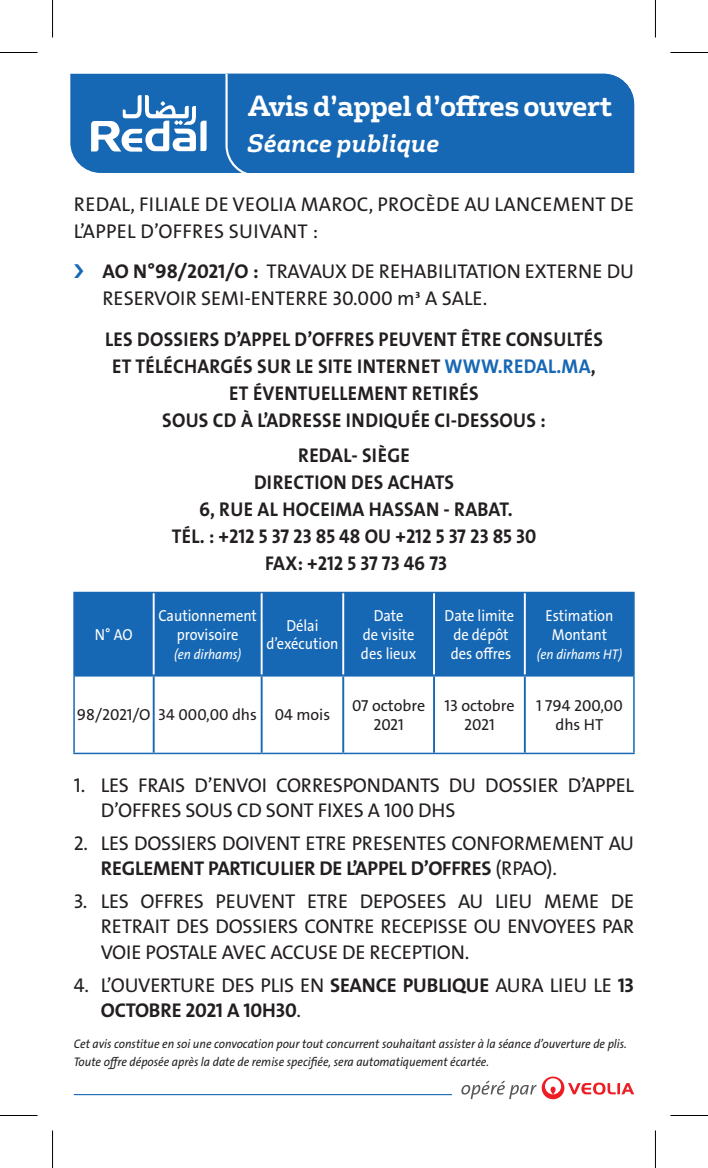
<style>
.page{position:relative;width:708px;height:1168px;background:#fff}
.page>*{position:absolute;margin:0;border:0;box-sizing:border-box;transform-origin:0 0}
.t1{font:700 28.25px "FS Rufus";letter-spacing:-.02em;color:#fff;scale:.93 1}
.t2{font:italic 700 24.5px "FS Rufus";color:#fff;scale:.93 1}
.t3{font:20px/25.5px "The Sans Veolia W5 Pla";letter-spacing:-.01em;color:#231f20}
.t4{font:20px/27px "The Sans Veolia W7 Bld";letter-spacing:.015em;color:#231f20;text-align:center;scale:.95 1}
.t5{font:20px/27px "The Sans Veolia W5 Pla";letter-spacing:.015em;color:#231f20}
.t6{font:20px "The Sans Veolia W7 Bld";letter-spacing:-.01em;color:#231f20}
.t7{font:16px/18.8px "The Sans Veolia W5 Pla";color:#fff;text-align:center;scale:.9 1}
.t8{font:16px/19.2px "The Sans Veolia W5 Pla";color:#231f20;text-align:center}
.t9{font:14px "The Sans Veolia W5 Pla It";color:#fff;scale:.9 1}
.t10{font:12.5px/18px "The Sans Veolia W5 Pla It";color:#231f20;scale:.93 1}
.s1{font-family:"The Sans Veolia W7 Bld"}
.s2{color:#1768b4}
.s3{font-family:"The Sans Veolia W5 Pla"}
</style>
<div class="page">
<svg style="left:461px;top:1077px;width:173px;height:22px"></svg>
<div style="left:75px;top:593px;width:558px;height:82px;background:#1768b4"></div>
<hr style="left:73px;top:592px;width:81px;height:1px;background:#1768b4">
<hr style="left:73px;top:593px;width:2px;height:83px;background:#1768b4">
<hr style="left:154px;top:592px;width:107px;height:1px;background:#1768b4">
<hr style="left:261px;top:592px;width:82px;height:1px;background:#1768b4">
<hr style="left:343px;top:592px;width:91px;height:1px;background:#1768b4">
<hr style="left:434px;top:592px;width:90px;height:1px;background:#1768b4">
<hr style="left:524px;top:592px;width:110px;height:1px;background:#1768b4">
<hr style="left:633px;top:593px;width:1px;height:83px;background:#1768b4">
<hr style="left:73px;top:676px;width:2px;height:77px;background:#1768b4">
<hr style="left:633px;top:676px;width:1px;height:77px;background:#1768b4">
<hr style="left:73px;top:753px;width:81px;height:1px;background:#1768b4">
<hr style="left:154px;top:753px;width:107px;height:1px;background:#1768b4">
<hr style="left:261px;top:753px;width:82px;height:1px;background:#1768b4">
<hr style="left:343px;top:753px;width:91px;height:1px;background:#1768b4">
<hr style="left:434px;top:753px;width:90px;height:1px;background:#1768b4">
<hr style="left:524px;top:753px;width:110px;height:1px;background:#1768b4">
<hr style="left:153px;top:593px;width:2px;height:82px;background:#fff">
<hr style="left:260px;top:593px;width:2px;height:82px;background:#fff">
<hr style="left:342px;top:593px;width:2px;height:82px;background:#fff">
<hr style="left:433px;top:593px;width:2px;height:82px;background:#fff">
<hr style="left:523px;top:593px;width:2px;height:82px;background:#fff">
<hr style="left:75px;top:675px;width:79px;height:2px;background:#1768b4">
<hr style="left:154px;top:675px;width:107px;height:2px;background:#1768b4">
<hr style="left:153px;top:677px;width:2px;height:76px;background:#1768b4">
<hr style="left:261px;top:675px;width:82px;height:2px;background:#1768b4">
<hr style="left:260px;top:677px;width:2px;height:76px;background:#1768b4">
<hr style="left:343px;top:675px;width:91px;height:2px;background:#1768b4">
<hr style="left:342px;top:677px;width:2px;height:76px;background:#1768b4">
<hr style="left:434px;top:675px;width:90px;height:2px;background:#1768b4">
<hr style="left:433px;top:677px;width:2px;height:76px;background:#1768b4">
<hr style="left:524px;top:675px;width:109px;height:2px;background:#1768b4">
<hr style="left:523px;top:677px;width:2px;height:76px;background:#1768b4">
<div style="left:70px;top:74px;width:154px;height:99px;background:#1768b4"></div>
<div style="left:224px;top:74px;width:410px;height:99px;background:#1768b4"></div>
<svg style="left:91px;top:95px;width:115px;height:57px"></svg>
<hr style="left:74px;top:1094px;width:377px;height:1px;background:#1768b4">
<hr style="left:0;top:52px;width:38px;height:1px;background:#000">
<hr style="left:670px;top:52px;width:37px;height:1px;background:#000">
<hr style="left:0;top:1115px;width:38px;height:1px;background:#000">
<hr style="left:670px;top:1115px;width:37px;height:1px;background:#000">
<hr style="left:52px;top:0;width:1px;height:38px;background:#000">
<hr style="left:52px;top:1130px;width:1px;height:38px;background:#000">
<hr style="left:654px;top:0;width:1px;height:38px;background:#000">
<hr style="left:654px;top:1130px;width:1px;height:38px;background:#000">
<h1 class="t1" style="left:247px;top:82px;width:394px">Avis d’appel d’offres ouvert</h1>
<p class="t2" style="left:247px;top:121px;width:207px">Séance publique</p>
<p class="t5" style="left:74px;top:191px;width:561px">REDAL, FILIALE DE VEOLIA MAROC, PROCÈDE AU LANCEMENT DE<br>L’APPEL D’OFFRES SUIVANT :</p>
<p class="t3" style="left:102px;top:258px;width:533px;line-height:27px"><span class="s1">AO N°98/2021/O :</span> TRAVAUX DE REHABILITATION EXTERNE DU<br>RESERVOIR SEMI-ENTERRE 30.000 m³ A SALE.</p>
<p class="t4" style="left:105px;top:326px;width:525px">LES DOSSIERS D’APPEL D’OFFRES PEUVENT ÊTRE CONSULTÉS ET TÉLÉCHARGÉS SUR LE SITE INTERNET <span class="s2">WWW.REDAL.MA</span>, ET ÉVENTUELLEMENT RETIRÉS<br>SOUS CD À L’ADRESSE INDIQUÉE CI-DESSOUS :</p>
<p class="t4" style="left:172px;top:441px;width:385px">REDAL- SIÈGE<br>DIRECTION DES ACHATS<br>6, RUE AL HOCEIMA HASSAN - RABAT.<br>TÉL. : +212 5 37 23 85 48 OU +212 5 37 23 85 30<br>FAX: +212 5 37 73 46 73</p>
<p class="t7" style="left:95px;top:625px;width:44px">N° AO</p>
<p class="t7" style="left:158px;top:606px;width:111px">Cautionnement provisoire</p>
<p class="t9" style="left:174px;top:645px;width:76px">(en dirhams)</p>
<p class="t7" style="left:266px;top:616px;width:82px">Délai d’exécution</p>
<p class="t7" style="left:361px;top:606px;width:63px">Date<br>de visite des lieux</p>
<p class="t7" style="left:444px;top:606px;width:79px">Date limite de dépôt des offres</p>
<p class="t7" style="left:545px;top:606px;width:77px">Estimation<br>Montant</p>
<p class="t9" style="left:536px;top:645px;width:96px">(en dirhams HT)</p>
<p class="t8" style="left:77px;top:706px;width:255px">98/2021/O 34 000,00 dhs 04 mois</p>
<p class="t8" style="left:352px;top:696px;width:75px">07 octobre<br>2021</p>
<p class="t8" style="left:444px;top:696px;width:72px">13 octobre<br>2021</p>
<p class="t8" style="left:536px;top:696px;width:88px">1 794 200,00 dhs HT</p>
<p class="t3" style="left:101px;top:772px;width:534px;text-indent:-27px">1. LES FRAIS D’ENVOI CORRESPONDANTS DU DOSSIER D’APPEL<br>D’OFFRES SOUS CD SONT FIXES A 100 DHS</p>
<p class="t3" style="left:74px;top:830px;width:561px">2. LES DOSSIERS DOIVENT ETRE PRESENTES CONFORMEMENT AU</p>
<p class="t6" style="left:101px;top:855px;width:457px">REGLEMENT PARTICULIER DE L’APPEL D’OFFRES <span class="s3">(RPAO).</span></p>
<p class="t3" style="left:101px;top:888px;width:534px;text-align:justify;text-indent:-27px">3. LES OFFRES PEUVENT ETRE DEPOSEES AU LIEU MEME DE RETRAIT DES DOSSIERS CONTRE RECEPISSE OU ENVOYEES PAR VOIE POSTALE AVEC ACCUSE DE RECEPTION.</p>
<p class="t3" style="left:74px;top:972px;width:561px">4. L’OUVERTURE DES PLIS EN <span class="s1">SEANCE PUBLIQUE</span> AURA LIEU LE <span class="s1">13</span></p>
<p class="t6" style="left:101px;top:997px;width:202px">OCTOBRE 2021 A 10H30<span class="s3">.</span></p>
<p class="t10" style="left:74px;top:1035px;width:596px">Cet avis constitue en soi une convocation pour tout concurrent souhaitant assister à la séance d’ouverture de plis.<br>Toute offre déposée après la date de remise specifiée, sera automatiquement écartée.</p>
</div>
